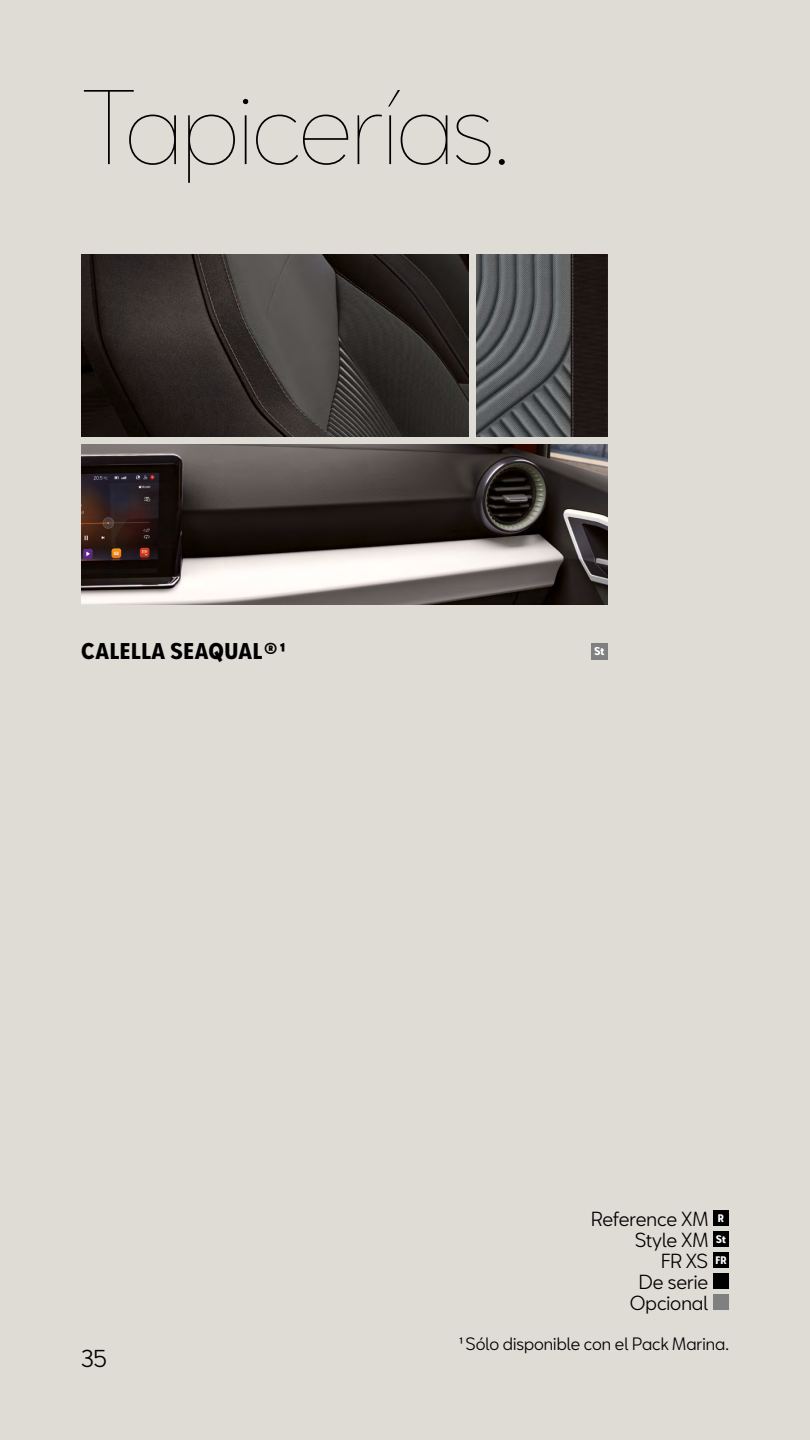
<style>
.page{position:relative;width:810px;height:1440px;background:#dfdbd5}
.page>*{position:absolute;margin:0;border:0;box-sizing:border-box;transform-origin:0 0}
.t1{font:200 97.5px "SEATBCN";letter-spacing:-.02em;color:#000}
.t2{font:22.5px "SEATBCN";color:#000}
.t3{font:700 condensed 21px "SEATBCN";letter-spacing:.025em;color:#000}
.t4{font:18.75px "SEATBCN";letter-spacing:-.005em;color:#000}
.t5{font:16.5px "SEATBCN";color:#000}
.t6{font:700 condensed 10.5px "SEATBCN";color:#fff}
</style>
<div class="page">
<div style="left:713px;top:1210px;width:16px;height:16px;background:#000"></div>
<div style="left:713px;top:1231px;width:16px;height:16px;background:#000"></div>
<div style="left:713px;top:1252px;width:16px;height:16px;background:#000"></div>
<div style="left:713px;top:1273px;width:16px;height:16px;background:#000"></div>
<div style="left:713px;top:1294px;width:16px;height:16px;background:#808080"></div>
<img style="left:476px;top:254px;width:132px;height:183px">
<img style="left:81px;top:254px;width:387px;height:183px">
<img style="left:81px;top:444px;width:527px;height:161px">
<div style="left:591px;top:643px;width:17px;height:17px;background:#808080"></div>
<h1 class="t1" style="left:81px;top:42px;width:430px">Tapicerías.</h1>
<p class="t3" style="left:81px;top:640px;width:207px">CALELLA SEAQUAL®¹</p>
<p class="t6" style="left:594px;top:645px;width:12px">St</p>
<p class="t2" style="left:81px;top:1339px;width:28px">35</p>
<p class="t4" style="left:591px;top:1203px;width:135px">Reference XM <sup>R</sup></p>
<p class="t4" style="left:635px;top:1224px;width:93px">Style XM <sup>St</sup></p>
<p class="t4" style="left:661px;top:1245px;width:67px">FR XS <sup>FR</sup></p>
<p class="t4" style="left:639px;top:1266px;width:71px">De serie</p>
<p class="t4" style="left:630px;top:1287px;width:80px">Opcional</p>
<p class="t5" style="left:459px;top:1329px;width:272px">¹Sólo disponible con el Pack Marina.</p>
</div>
